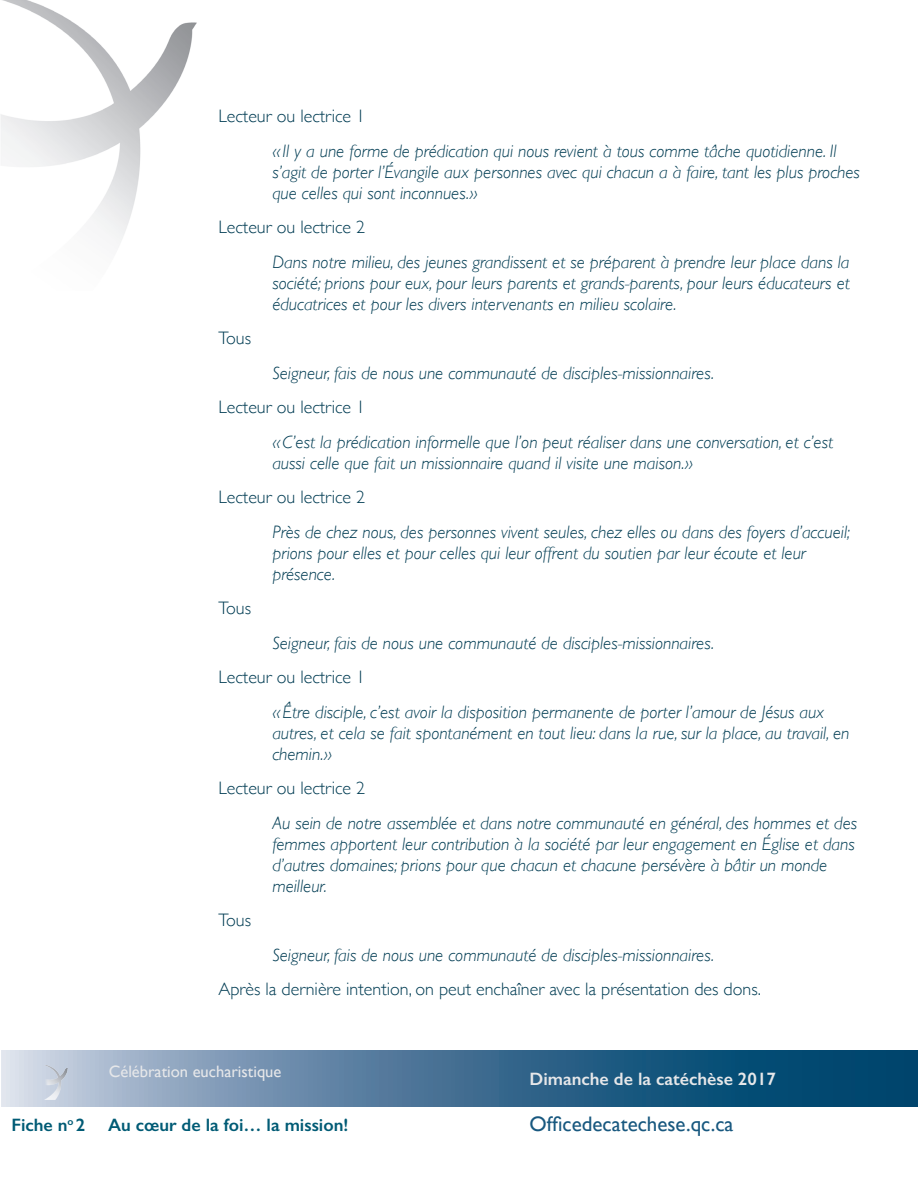
<style>
.page{position:relative;width:918px;height:1188px;background:#fff}
.page>*{position:absolute;margin:0;border:0;box-sizing:border-box;transform-origin:0 0}
.t1{font:21px "Gill Sans";color:#18587f}
.tx_reg_italique_bleu{font:italic 300 18px/21px "Gill Sans";color:#003c53}
.tx_reg{font:300 18px "Gill Sans";color:#003c53}
.t2{font:600 18px "Gill Sans";color:#005b75}
.t3{font:600 18px "Gill Sans";color:#e6e7e9}
.t4{font:16.5px "Gill Sans";color:#e6e7e9}
.t5{font:600 10.5px "Gill Sans";color:#005b75}
.s1{font-size:18px}
</style>
<div class="page">
<img style="left:1px;top:0;width:196px;height:243px">
<svg style="left:2px;top:1050px;width:916px;height:57px;background:#4b7899"></svg>
<img style="left:45px;top:1065px;width:26px;height:34px">
<p class="tx_reg" style="left:218px;top:102px;width:148px">Lecteur ou lectrice 1</p>
<p class="tx_reg_italique_bleu" style="left:272px;top:140px;width:589px">« Il y a une forme de prédication qui nous revient à tous comme tâche quotidienne. Il s’agit de porter l’Évangile aux personnes avec qui chacun a à faire, tant les plus proches que celles qui sont inconnues.»</p>
<p class="tx_reg" style="left:218px;top:213px;width:148px">Lecteur ou lectrice 2</p>
<p class="tx_reg_italique_bleu" style="left:272px;top:251px;width:579px;text-align:justify">Dans notre milieu, des jeunes grandissent et se préparent à prendre leur place dans la société; prions pour eux, pour leurs parents et grands-parents, pour leurs éducateurs et éducatrices et pour les divers intervenants en milieu scolaire.</p>
<p class="tx_reg" style="left:218px;top:324px;width:34px">Tous</p>
<p class="tx_reg_italique_bleu" style="left:272px;top:362px;width:443px">Seigneur, fais de nous une communauté de disciples-missionnaires.</p>
<p class="tx_reg" style="left:218px;top:393px;width:148px">Lecteur ou lectrice 1</p>
<p class="tx_reg_italique_bleu" style="left:272px;top:431px;width:562px">«C’est la prédication informelle que l’on peut réaliser dans une conversation, et c’est aussi celle que fait un missionnaire quand il visite une maison.»</p>
<p class="tx_reg" style="left:218px;top:483px;width:148px">Lecteur ou lectrice 2</p>
<p class="tx_reg_italique_bleu" style="left:272px;top:521px;width:579px">Près de chez nous, des personnes vivent seules, chez elles ou dans des foyers d’accueil; prions pour elles et pour celles qui leur offrent du soutien par leur écoute et leur présence.</p>
<p class="tx_reg" style="left:218px;top:594px;width:34px">Tous</p>
<p class="tx_reg_italique_bleu" style="left:272px;top:632px;width:443px">Seigneur, fais de nous une communauté de disciples-missionnaires.</p>
<p class="tx_reg" style="left:218px;top:663px;width:148px">Lecteur ou lectrice 1</p>
<p class="tx_reg_italique_bleu" style="left:272px;top:701px;width:578px">«Être disciple, c’est avoir la disposition permanente de porter l’amour de Jésus aux autres, et cela se fait spontanément en tout lieu: dans la rue, sur la place, au travail, en chemin.»</p>
<p class="tx_reg" style="left:218px;top:774px;width:148px">Lecteur ou lectrice 2</p>
<p class="tx_reg_italique_bleu" style="left:272px;top:812px;width:586px">Au sein de notre assemblée et dans notre communauté en général, des hommes et des femmes apportent leur contribution à la société par leur engagement en Église et dans d’autres domaines; prions pour que chacun et chacune persévère à bâtir un monde meilleur.</p>
<p class="tx_reg" style="left:218px;top:906px;width:34px">Tous</p>
<p class="tx_reg_italique_bleu" style="left:272px;top:944px;width:443px">Seigneur, fais de nous une communauté de disciples-missionnaires.</p>
<p class="tx_reg" style="left:218px;top:975px;width:544px">Après la dernière intention, on peut enchaîner avec la présentation des dons.</p>
<p class="t4" style="left:109px;top:1062px;width:174px">Célébration eucharistique</p>
<p class="t3" style="left:530px;top:1068px;width:248px">Dimanche de la catéchèse 2017</p>
<p class="t2" style="left:11px;top:1114px;width:58px">Fiche n</p>
<p class="t2" style="left:108px;top:1114px;width:242px">Au cœur de la foi… la mission!</p>
<p class="t1" style="left:530px;top:1111px;width:206px">Officedecatechese.qc.ca</p>
<p class="t5" style="left:68px;top:1115px;width:19px">o<span class="s1">2</span></p>
</div>
